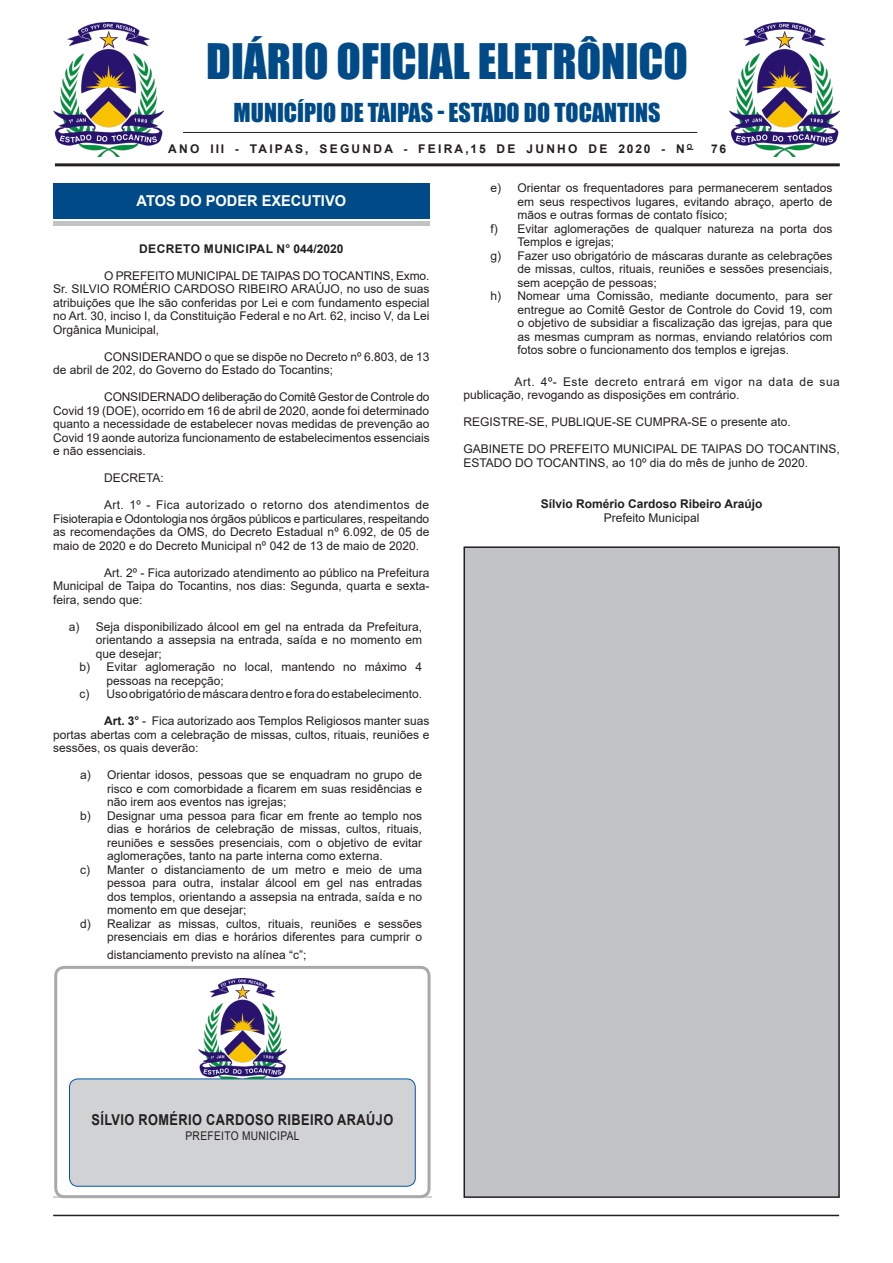
<style>
.page{position:relative;width:893px;height:1263px;background:#fff}
.page>*{position:absolute;margin:0;border:0;box-sizing:border-box;transform-origin:0 0}
.t1{font:45px "Impact";color:#004b87}
.t2{font:24px "Impact";color:#004b87}
.t3{font:700 15px "Arial";letter-spacing:.035em;color:#231f20;scale:.85 1}
.Chancela{font:700 15px "Arial";color:#fff}
.CORPO_DE_TEXTO{font:12px/13.5px "Arial";color:#231f20;text-align:justify}
.SEM_PARAGRAFO{font:12px/13.5px "Arial";color:#231f20}
.NOME{font:700 12px "Arial";letter-spacing:.19em;color:#231f20}
.NOME-2{font:700 12px "Arial";color:#231f20}
.TITULOS{font:700 12px "Arial";letter-spacing:.035em;color:#231f20}
.CORPO_DE_TEXTO-2{font:12px "Arial";letter-spacing:.035em;color:#231f20;scale:.85 1}
.CARGO{font:12px "Arial";color:#231f20}
.NOME-3{font:700 12px "Arial";letter-spacing:.115em;color:#231f20}
.s1{font-weight:700}
</style>
<div class="page">
<hr style="left:53px;top:1215px;width:786px;height:1px;background:#231f20">
<hr style="left:55px;top:163px;width:785px;height:3px;background:#231f20">
<img style="left:53px;top:23px;width:110px;height:133px">
<hr style="left:183px;top:132px;width:514px;height:1px;background:#231f20">
<div style="left:53px;top:189px;width:376px;height:37px;background:#c1c2c4"></div>
<div style="left:53px;top:186px;width:376px;height:35px;background:#fff"></div>
<div style="left:53px;top:184px;width:376px;height:35px;background:#004b87"></div>
<hr style="left:53px;top:1197px;width:379px;height:1px;background:#d1d2d4">
<div style="left:54px;top:966px;width:377px;height:232px;border:3px solid #a8a9ad;border-radius:9px"></div>
<div style="left:70px;top:1079px;width:345px;height:107px;background:#d1d2d4;border-radius:9px"></div>
<div style="left:69px;top:1079px;width:346px;height:107px;border:1px solid #0057a8;border-radius:9px"></div>
<img style="left:198px;top:979px;width:88px;height:100px">
<img style="left:730px;top:23px;width:110px;height:133px">
<div style="left:464px;top:547px;width:375px;height:650px;background:#c2c3c6"></div>
<div style="left:463px;top:546px;width:377px;height:652px;border:2px solid #231f20"></div>
<p class="t1" style="left:206px;top:26px;width:483px">DIÁRIO OFICIAL ELETRÔNICO</p>
<p class="t2" style="left:234px;top:94px;width:428px">MUNICÍPIO DE TAIPAS - ESTADO DO TOCANTINS</p>
<p class="NOME" style="left:168px;top:140px;width:526px">ANO III - TAIPAS, SEGUNDA - FEIRA,15 DE JUNHO DE 2020 - N <sup>O</sup></p>
<p class="NOME-3" style="left:711px;top:140px;width:17px">76</p>
<p class="Chancela" style="left:137px;top:190px;width:211px">ATOS DO PODER EXECUTIVO</p>
<p class="TITULOS" style="left:139px;top:240px;width:206px">DECRETO MUNICIPAL N° 044/2020</p>
<p class="CORPO_DE_TEXTO" style="left:53px;top:269px;width:378px;text-indent:51px">O PREFEITO MUNICIPAL DE TAIPAS DO TOCANTINS, Exmo.<br>Sr. SILVIO ROMÉRIO CARDOSO RIBEIRO ARAÚJO, no uso de suas atribuições que lhe são conferidas por Lei e com fundamento especial no Art. 30, inciso I, da Constituição Federal e no Art. 62, inciso V, da Lei Orgânica Municipal,</p>
<p class="CORPO_DE_TEXTO" style="left:53px;top:350px;width:378px;text-indent:51px">CONSIDERANDO o que se dispõe no Decreto nº 6.803, de 13 de abril de 202, do Governo do Estado do Tocantins;</p>
<p class="CORPO_DE_TEXTO" style="left:53px;top:390px;width:378px;text-indent:51px">CONSIDERNADO deliberação do Comitê Gestor de Controle do Covid 19 (DOE), ocorrido em 16 de abril de 2020, aonde foi determinado quanto a necessidade de estabelecer novas medidas de prevenção ao Covid 19 aonde autoriza funcionamento de estabelecimentos essenciais e não essenciais.</p>
<p class="CORPO_DE_TEXTO" style="left:104px;top:471px;width:61px">DECRETA:</p>
<p class="CORPO_DE_TEXTO" style="left:53px;top:498px;width:378px;text-indent:51px">Art. 1º - Fica autorizado o retorno dos atendimentos de Fisioterapia e Odontologia nos órgãos públicos e particulares, respeitando as recomendações da OMS, do Decreto Estadual nº 6.092, de 05 de maio de 2020 e do Decreto Municipal nº 042 de 13 de maio de 2020.</p>
<p class="CORPO_DE_TEXTO" style="left:53px;top:566px;width:378px;text-indent:51px">Art. 2º - Fica autorizado atendimento ao público na Prefeitura Municipal de Taipa do Tocantins, nos dias: Segunda, quarta e sexta&shy;feira, sendo que:</p>
<p class="CORPO_DE_TEXTO" style="left:96px;top:620px;width:328px;text-indent:-27px">a) Seja disponibilizado álcool em gel na entrada da Prefeitura, orientando a assepsia na entrada, saída e no momento em que desejar;</p>
<p class="CORPO_DE_TEXTO" style="left:106px;top:660px;width:317px;text-indent:-27px">b) Evitar aglomeração no local, mantendo no máximo 4 pessoas na recepção;</p>
<p class="CORPO_DE_TEXTO" style="left:79px;top:687px;width:344px">c) Uso obrigatório de máscara dentro e fora do estabelecimento.</p>
<p class="CORPO_DE_TEXTO" style="left:53px;top:714px;width:378px;text-indent:51px"><span class="s1">Art. 3°</span> - Fica autorizado aos Templos Religiosos manter suas portas abertas com a celebração de missas, cultos, rituais, reuniões e sessões, os quais deverão:</p>
<p class="CORPO_DE_TEXTO" style="left:107px;top:768px;width:316px;text-indent:-27px">a) Orientar idosos, pessoas que se enquadram no grupo de risco e com comorbidade a ficarem em suas residências e não irem aos eventos nas igrejas;</p>
<p class="CORPO_DE_TEXTO" style="left:107px;top:809px;width:316px;text-indent:-27px">b) Designar uma pessoa para ficar em frente ao templo nos dias e horários de celebração de missas, cultos, rituais, reuniões e sessões presenciais, com o objetivo de evitar aglomerações, tanto na parte interna como externa.</p>
<p class="CORPO_DE_TEXTO" style="left:107px;top:863px;width:316px;text-indent:-27px">c) Manter o distanciamento de um metro e meio de uma pessoa para outra, instalar álcool em gel nas entradas dos templos, orientando a assepsia na entrada, saída e no momento em que desejar;</p>
<p class="CORPO_DE_TEXTO" style="left:80px;top:917px;width:343px;text-align:right">d) Realizar as missas, cultos, rituais, reuniões e sessões presenciais em dias e horários diferentes para cumprir o</p>
<p class="CORPO_DE_TEXTO" style="left:107px;top:948px;width:201px">distanciamento previsto na alínea “c”;</p>
<p class="CORPO_DE_TEXTO" style="left:517px;top:181px;width:316px;text-indent:-27px">e) Orientar os frequentadores para permanecerem sentados em seus respectivos lugares, evitando abraço, aperto de mãos e outras formas de contato físico;</p>
<p class="CORPO_DE_TEXTO" style="left:517px;top:222px;width:316px;text-indent:-27px">f) Evitar aglomerações de qualquer natureza na porta dos<br>Templos e igrejas;</p>
<p class="CORPO_DE_TEXTO" style="left:517px;top:249px;width:316px;text-indent:-27px">g) Fazer uso obrigatório de máscaras durante as celebrações de missas, cultos, rituais, reuniões e sessões presenciais, sem acepção de pessoas;</p>
<p class="CORPO_DE_TEXTO" style="left:517px;top:289px;width:316px;text-indent:-27px">h) Nomear uma Comissão, mediante documento, para ser entregue ao Comitê Gestor de Controle do Covid 19, com o objetivo de subsidiar a fiscalização das igrejas, para que as mesmas cumpram as normas, enviando relatórios com fotos sobre o funcionamento dos templos e igrejas.</p>
<p class="CORPO_DE_TEXTO" style="left:463px;top:375px;width:378px;text-indent:51px">Art. 4º- Este decreto entrará em vigor na data de sua publicação, revogando as disposições em contrário.</p>
<p class="SEM_PARAGRAFO" style="left:463px;top:415px;width:329px">REGISTRE-SE, PUBLIQUE-SE CUMPRA-SE o presente ato.</p>
<p class="SEM_PARAGRAFO" style="left:463px;top:442px;width:378px">GABINETE DO PREFEITO MUNICIPAL DE TAIPAS DO TOCANTINS,<br>ESTADO DO TOCANTINS, ao 10º dia do mês de junho de 2020.</p>
<p class="NOME-2" style="left:541px;top:496px;width:223px">Sílvio Romério Cardoso Ribeiro Araújo</p>
<p class="CARGO" style="left:604px;top:509px;width:97px">Prefeito Municipal</p>
<p class="t3" style="left:91px;top:1109px;width:357px">SÍLVIO ROMÉRIO CARDOSO RIBEIRO ARAÚJO</p>
<p class="CORPO_DE_TEXTO-2" style="left:185px;top:1127px;width:136px">PREFEITO MUNICIPAL</p>
</div>
